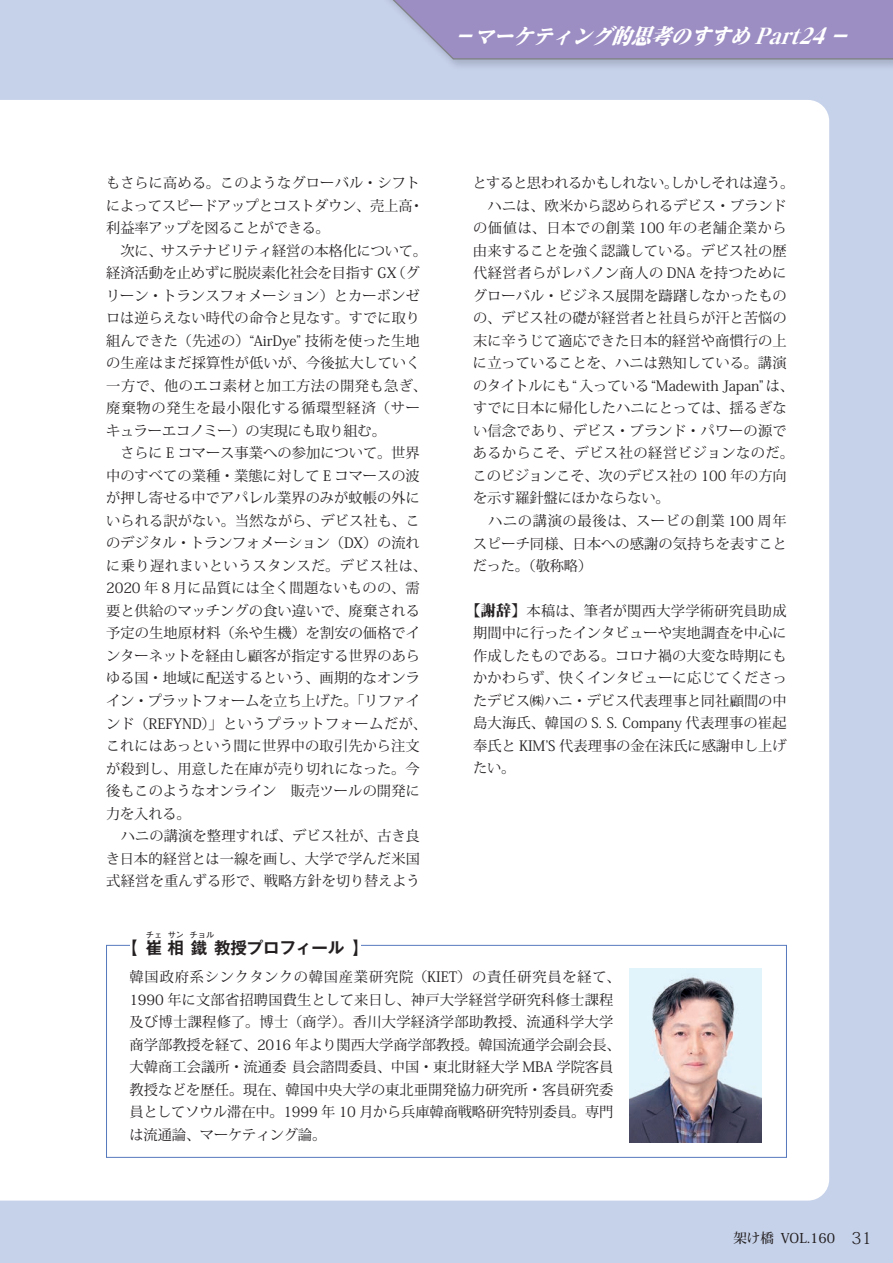
<style>
.page{position:relative;width:893px;height:1263px;background:#c6d2ea}
.page>*{position:absolute;margin:0;border:0;box-sizing:border-box;transform-origin:0 0}
.t1{font:italic 800 expanded 21px "Reim Pro";color:#fff;scale:.93 1}
.t2{font:700 16.5px "Gothic MB101 Pro De";letter-spacing:-.01em;color:#231f20}
.t3{font:14.25px/22.5px "Koz Min Pr 6 N";color:#231f20}
.t4{font:500 13.5px "Koz Min Pro";color:#231f20}
.t5{font:700 8.25px "Gothic MB101 Pro De";color:#231f20}
.s1{font-weight:800;font-size:15px}
.s2{font-weight:300;font-size:16.5px}
</style>
<div class="page">
<div style="left:0;top:100px;width:829px;height:1100px;background:#fff"></div>
<img style="left:630px;top:968px;width:132px;height:175px">
<div style="left:106px;top:945px;width:681px;height:213px;border:1px solid #5679bd"></div>
<div style="left:130px;top:939px;width:230px;height:17px;background:#fff"></div>
<svg style="left:386px;top:0;width:507px;height:60px;background:#9e91c4"></svg>
<h1 class="t1" style="left:453px;top:19px;width:439px">－マーケティング的思考のすすめ Part24 －</h1>
<p class="t3" style="left:106px;top:172px;width:323px">もさらに高める。このようなグローバル・シフトによってスピードアップとコストダウン、売上高・利益率アップを図ることができる。<br>　次に、サステナビリティ経営の本格化について。経済活動を止めずに脱炭素化社会を目指す GX（グリーン・トランスフォメーション）とカーボンゼロは逆らえない時代の命令と見なす。すでに取り組んできた（先述の）“AirDye” 技術を使った生地の生産はまだ採算性が低いが、今後拡大していく一方で、他のエコ素材と加工方法の開発も急ぎ、廃棄物の発生を最小限化する循環型経済（サーキュラーエコノミー）の実現にも取り組む。<br>　さらに E コマース事業への参加について。世界中のすべての業種・業態に対して E コマースの波が押し寄せる中でアパレル業界のみが蚊帳の外にいられる訳がない。当然ながら、デビス社も、このデジタル・トランフォメーション（DX）の流れに乗り遅れまいというスタンスだ。デビス社は、<br>2020 年８月に品質には全く間題ないものの、需要と供給のマッチングの食い違いで、廃棄される予定の生地原材料（糸や生機）を割安の価格でインターネットを経由し顧客が指定する世界のあらゆる国・地域に配送するという、画期的なオンライン・プラットフォームを立ち上げた。「リファインド（REFYND）」というプラットフォームだが、これにはあっという間に世界中の取引先から注文が殺到し、用意した在庫が売り切れになった。今後もこのようなオンライン　販売ツールの開発に力を入れる。<br>　ハニの講演を整理すれば、デビス社が、古き良き日本的経営とは一線を画し、大学で学んだ米国式経営を重んずる形で、戦略方針を切り替えよう</p>
<p class="t3" style="left:473px;top:172px;width:323px">とすると思われるかもしれない。しかしそれは違う。　ハニは、欧米から認められるデビス・ブランドの価値は、日本での創業 100 年の老舗企業から由来することを強く認識している。デビス社の歴代経営者らがレバノン商人の DNA を持つためにグローバル・ビジネス展開を躊躇しなかったものの、デビス社の礎が経営者と社員らが汗と苦悩の末に辛うじて適応できた日本的経営や商慣行の上に立っていることを、ハニは熟知している。講演のタイトルにも“入っている“Madewith Japan”は、すでに日本に帰化したハニにとっては、揺るぎない信念であり、デビス・ブランド・パワーの源であるからこそ、デビス社の経営ビジョンなのだ。このビジョンこそ、次のデビス社の 100 年の方向を示す羅針盤にほかならない。<br>　ハニの講演の最後は、スービの創業 100 周年スピーチ同様、日本への感謝の気持ちを表すことだった。（敬称略）</p>
<p class="t3" style="left:473px;top:600px;width:315px;text-align:justify;text-indent:-8px"><span class="s1">【謝辞】</span>本稿は、筆者が関西大学学術研究員助成期間中に行ったインタビューや実地調査を中心に作成したものである。コロナ禍の大変な時期にもかかわらず、快くインタビューに応じてくださったデビス㈱ハニ・デビス代表理事と同社顧間の中島大海氏、韓国の S. S. Company 代表理事の崔起奉氏と KIMʼS 代表理事の金在沫氏に感謝申し上げたい。</p>
<p class="t5" style="left:146px;top:928px;width:18px">チェ</p>
<p class="t5" style="left:168px;top:928px;width:18px">サン</p>
<p class="t5" style="left:190px;top:928px;width:26px">チョル</p>
<p class="t2" style="left:121px;top:934px;width:249px">【 崔相鐵教授プロフィール 】</p>
<p class="t3" style="left:129px;top:966px;width:493px">韓国政府系シンクタンクの韓国産業研究院（KIET）の責任研究員を経て、1990 年に文部省招聘国費生として来日し、神戸大学経営学研究科修士課程及び博士課程修了。博士（商学）。香川大学経済学部助教授、流通科学大学商学部教授を経て、2016 年より関西大学商学部教授。韓国流通学会副会長、大韓商工会議所・流通委 員会諮問委員、中国・東北財経大学 MBA 学院客員教授などを歴任。現在、韓国中央大学の東北亜開発協力研究所・客員研究委員としてソウル滞在中。1999 年 10 月から兵庫韓商戦略研究特別委員。専門は流通論、マーケティング論。</p>
<p class="t4" style="left:733px;top:1228px;width:140px">架け橋 VOL.160<span class="s2">　31</span></p>
</div>
